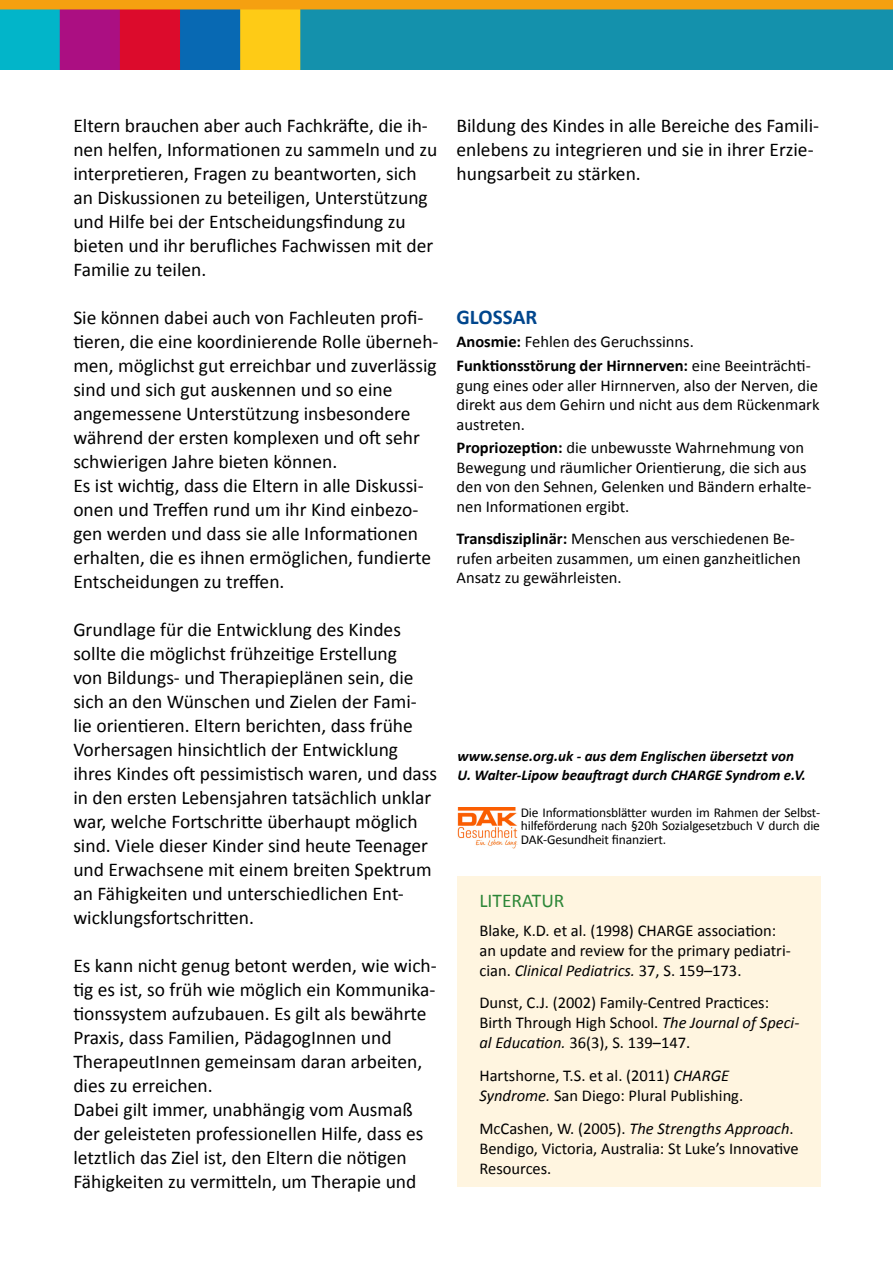
<style>
.page{position:relative;width:893px;height:1263px;background:#fff}
.page>*{position:absolute;margin:0;border:0;box-sizing:border-box;transform-origin:0 0}
.t1{font:700 21px "Calibri";color:#00468d}
.t2{font:19.5px/24px "Calibri";color:#000}
.t3{font:19.5px "Calibri";color:#2c8637}
.t4{font:16.5px/19.5px "Calibri";color:#000}
.t5{font:italic 700 15px/19.5px "Calibri";color:#000}
.t6{font:13.5px/13.5px "Calibri";letter-spacing:-.01em;color:#000;text-align:justify}
.s1{font-weight:700}
.s2{font-style:italic}
</style>
<div class="page">
<img style="left:0;top:0;width:893px;height:69px">
<div style="left:457px;top:876px;width:364px;height:310px;background:#fff5e0"></div>
<img style="left:458px;top:807px;width:59px;height:41px">
<p class="t2" style="left:73px;top:113px;width:366px">Eltern brauchen aber auch Fachkräfte, die ih&shy;nen helfen, Informationen zu sammeln und zu interpretieren, Fragen zu beantworten, sich an Diskussionen zu beteiligen, Unterstützung und Hilfe bei der Entscheidungsfindung zu bieten und ihr berufliches Fachwissen mit der Familie zu teilen.</p>
<p class="t2" style="left:73px;top:305px;width:367px">Sie können dabei auch von Fachleuten profi&shy;tieren, die eine koordinierende Rolle überneh&shy;men, möglichst gut erreichbar und zuverlässig sind und sich gut auskennen und so eine angemessene Unterstützung insbesondere während der ersten komplexen und oft sehr schwierigen Jahre bieten können.<br>Es ist wichtig, dass die Eltern in alle Diskussi&shy;onen und Treffen rund um ihr Kind einbezo&shy;gen werden und dass sie alle Informationen erhalten, die es ihnen ermöglichen, fundierte Entscheidungen zu treffen.</p>
<p class="t2" style="left:73px;top:617px;width:365px">Grundlage für die Entwicklung des Kindes sollte die möglichst frühzeitige Erstellung<br>von Bildungs- und Therapieplänen sein, die sich an den Wünschen und Zielen der Fami&shy;lie orientieren. Eltern berichten, dass frühe Vorhersagen hinsichtlich der Entwicklung ihres Kindes oft pessimistisch waren, und dass in den ersten Lebensjahren tatsächlich unklar war, welche Fortschritte überhaupt möglich sind. Viele dieser Kinder sind heute Teenager und Erwachsene mit einem breiten Spektrum an Fähigkeiten und unterschiedlichen Ent&shy;wicklungsfortschritten.</p>
<p class="t2" style="left:73px;top:953px;width:365px">Es kann nicht genug betont werden, wie wich&shy;tig es ist, so früh wie möglich ein Kommunika&shy;tionssystem aufzubauen. Es gilt als bewährte Praxis, dass Familien, PädagogInnen und TherapeutInnen gemeinsam daran arbeiten, dies zu erreichen.<br>Dabei gilt immer, unabhängig vom Ausmaß der geleisteten professionellen Hilfe, dass es letztlich das Ziel ist, den Eltern die nötigen Fähigkeiten zu vermitteln, um Therapie und</p>
<p class="t2" style="left:457px;top:113px;width:364px">Bildung des Kindes in alle Bereiche des Famili&shy;enlebens zu integrieren und sie in ihrer Erzie&shy;hungsarbeit zu stärken.</p>
<p class="t1" style="left:457px;top:303px;width:82px">GLOSSAR</p>
<p class="t4" style="left:457px;top:330px;width:356px;line-height:23.7px"><span class="s1">Anosmie:</span> Fehlen des Geruchssinns.<br><span class="s1">Funktionsstörung der Hirnnerven:</span> eine Beeinträchti-</p>
<p class="t4" style="left:457px;top:375px;width:364px;text-align:justify">gung eines oder aller Hirnnerven, also der Nerven, die direkt aus dem Gehirn und nicht aus dem Rückenmark austreten.</p>
<p class="t4" style="left:457px;top:438px;width:356px"><span class="s1">Propriozeption:</span> die unbewusste Wahrnehmung von Bewegung und räumlicher Orientierung, die sich aus den von den Sehnen, Gelenken und Bändern erhalte&shy;nen Informationen ergibt.</p>
<p class="t4" style="left:457px;top:529px;width:346px"><span class="s1">Transdisziplinär:</span> Menschen aus verschiedenen Be&shy;rufen arbeiten zusammen, um einen ganzheitlichen<br>Ansatz zu gewährleisten.</p>
<p class="t5" style="left:458px;top:746px;width:350px">www.sense.org.uk - aus dem Englischen übersetzt von<br>U. Walter-Lipow beauftragt durch CHARGE Syndrom e.V.</p>
<p class="t6" style="left:521px;top:805px;width:301px">Die Informationsblätter wurden im Rahmen der Selbst&shy;hilfeförderung nach §20h Sozialgesetzbuch V durch die DAK-Gesundheit finanziert.</p>
<p class="t3" style="left:479px;top:888px;width:87px">LITERATUR</p>
<p class="t4" style="left:479px;top:920px;width:313px;line-height:20px">Blake, K.D. et al. (1998) CHARGE association: an update and review for the primary pediatri&shy;cian. <span class="s2">Clinical Pediatrics.</span> 37, S. 159–173.</p>
<p class="t4" style="left:479px;top:993px;width:321px;line-height:20px">Dunst, C.J. (2002) Family-Centred Practices:<br>Birth Through High School. <span class="s2">The Journal of Speci&shy;al Education.</span> 36(3), S. 139–147.</p>
<p class="t4" style="left:479px;top:1065px;width:265px;line-height:20px">Hartshorne, T.S. et al. (2011) <span class="s2">CHARGE<br>Syndrome.</span> San Diego: Plural Publishing.</p>
<p class="t4" style="left:479px;top:1118px;width:321px;line-height:20px">McCashen, W. (2005). <span class="s2">The Strengths Approach</span>.<br>Bendigo, Victoria, Australia: St Luke’s Innovative<br>Resources.</p>
</div>
